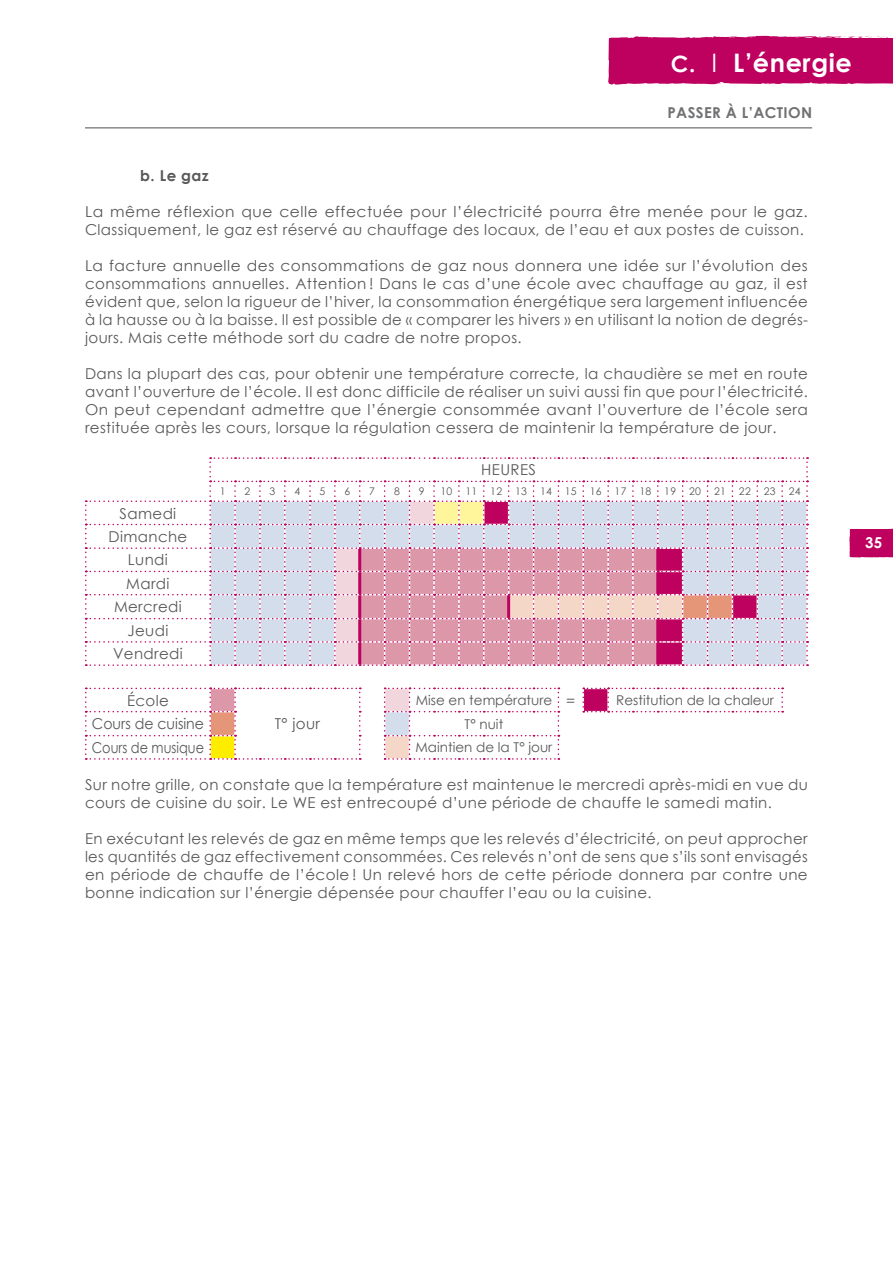
<style>
.page{position:relative;width:893px;height:1263px;background:#fff}
.page>*{position:absolute;margin:0;border:0;box-sizing:border-box;transform-origin:0 0}
.t1{font:700 25.5px "Century Gothic";color:#fff}
.t2{font:15px/18px "Century Gothic";letter-spacing:.025em;color:#58585a;text-align:justify}
.t3{font:700 15px "Century Gothic";letter-spacing:.025em;color:#707173}
.t4{font:15px "Century Gothic";color:#58585a;scale:.94 1}
.t5{font:15px "Century Gothic";color:#58585a;scale:.86 1}
.t6{font:700 15px "Century Gothic";color:#58585a}
.t7{font:700 15px "Century Gothic";color:#fff}
.t8{font:13.5px "Century Gothic";color:#58585a}
.t9{font:10.5px "Century Gothic";letter-spacing:.025em;color:#58585a}
.s1{font-size:22.5px}
.s2{font-weight:400}
.s3{font-size:15px}
</style>
<div class="page">
<hr style="left:85px;top:127px;width:727px;height:1px;background:#000">
<svg style="left:849px;top:529px;width:44px;height:29px"></svg>
<svg style="left:608px;top:35px;width:285px;height:50px;background:#c3136b"></svg>
<svg style="left:85px;top:457px;width:723px;height:303px"></svg>
<h1 class="t1" style="left:671px;top:47px;width:182px"><span class="s1">C.</span> <span class="s2">I</span> L’ÉNERGIE</h1>
<p class="t3" style="left:667px;top:103px;width:146px">PASSER À L’ACTION</p>
<p class="t6" style="left:140px;top:166px;width:70px">B. LE GAZ</p>
<p class="t2" style="left:85px;top:203px;width:724px">La même réflexion que celle effectuée pour l’électricité pourra être menée pour le gaz.<br>Classiquement, le gaz est réservé au chauffage des locaux, de l’eau et aux postes de cuisson.</p>
<p class="t2" style="left:85px;top:257px;width:725px">La facture annuelle des consommations de gaz nous donnera une idée sur l’évolution des consommations annuelles. Attention ! Dans le cas d’une école avec chauffage au gaz, il est évident que, selon la rigueur de l’hiver, la consommation énergétique sera largement influencée à la hausse ou à la baisse. Il est possible de « comparer les hivers » en utilisant la notion de degrés&shy;jours. Mais cette méthode sort du cadre de notre propos.</p>
<p class="t2" style="left:85px;top:365px;width:724px">Dans la plupart des cas, pour obtenir une température correcte, la chaudière se met en route avant l’ouverture de l’école. Il est donc difficile de réaliser un suivi aussi fin que pour l’électricité.<br>On peut cependant admettre que l’énergie consommée avant l’ouverture de l’école sera restituée après les cours, lorsque la régulation cessera de maintenir la température de jour.</p>
<p class="t2" style="left:481px;top:461px;width:56px">HEURES</p>
<p class="t9" style="left:220px;top:485px;width:7px">1</p>
<p class="t9" style="left:245px;top:485px;width:7px">2</p>
<p class="t9" style="left:269px;top:485px;width:7px">3</p>
<p class="t9" style="left:294px;top:485px;width:7px">4</p>
<p class="t9" style="left:319px;top:485px;width:7px">5</p>
<p class="t9" style="left:344px;top:485px;width:7px">6</p>
<p class="t9" style="left:369px;top:485px;width:7px">7</p>
<p class="t9" style="left:394px;top:485px;width:7px">8</p>
<p class="t9" style="left:419px;top:485px;width:7px">9</p>
<p class="t9" style="left:440px;top:485px;width:362px">10 11 12 13 14 15 16 17 18 19 20 21 22 23 24</p>
<p class="t2" style="left:109px;top:501px;width:80px;line-height:23.4px;text-align:center">Samedi<br>Dimanche<br>Lundi<br>Mardi<br>Mercredi<br>Jeudi<br>Vendredi</p>
<p class="t2" style="left:127px;top:691px;width:43px">école</p>
<p class="t2" style="left:275px;top:715px;width:47px">T° jour</p>
<p class="t8" style="left:416px;top:692px;width:161px">Mise en température <span class="s3">=</span></p>
<p class="t8" style="left:616px;top:692px;width:159px">Restitution de la chaleur</p>
<p class="t4" style="left:92px;top:715px;width:121px">Cours de cuisine</p>
<p class="t8" style="left:465px;top:716px;width:40px">T° nuit</p>
<p class="t5" style="left:92px;top:738px;width:132px">Cours de musique</p>
<p class="t8" style="left:416px;top:739px;width:138px">Maintien de la T° jour</p>
<p class="t2" style="left:85px;top:775px;width:724px">Sur notre grille, on constate que la température est maintenue le mercredi après-midi en vue du cours de cuisine du soir. Le WE est entrecoupé d’une période de chauffe le samedi matin.</p>
<p class="t2" style="left:85px;top:829px;width:724px">En exécutant les relevés de gaz en même temps que les relevés d’électricité, on peut approcher les quantités de gaz effectivement consommées. Ces relevés n’ont de sens que s’ils sont envisagés en période de chauffe de l’école ! Un relevé hors de cette période donnera par contre une bonne indication sur l’énergie dépensée pour chauffer l’eau ou la cuisine.</p>
<p class="t7" style="left:865px;top:533px;width:19px">35</p>
</div>
